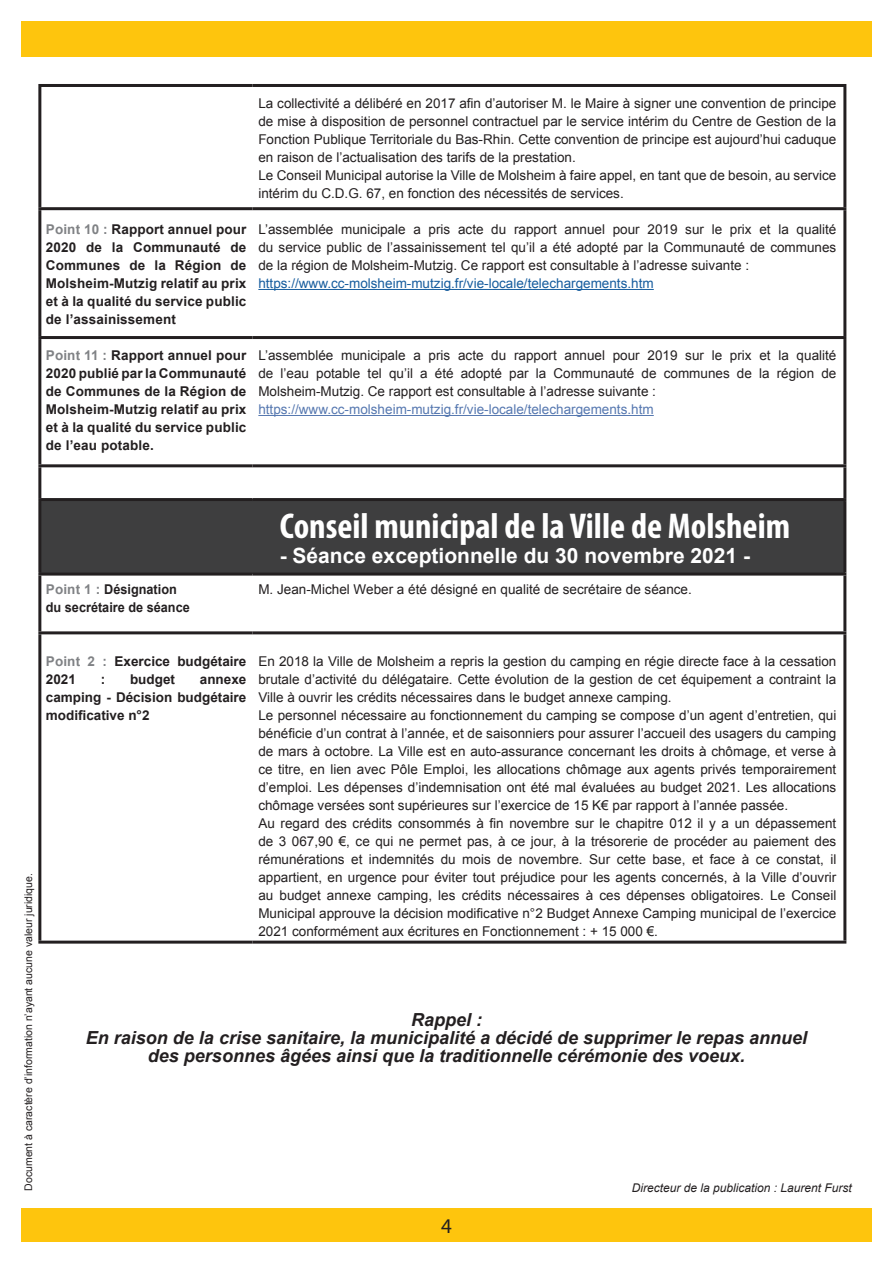
<style>
.page{position:relative;width:893px;height:1263px;background:#fff}
.page>*{position:absolute;margin:0;border:0;box-sizing:border-box;transform-origin:0 0}
.t1{font:700 condensed 36px "Myriad Pro";color:#fff}
.t2{font:700 21px "Arial";color:#fff}
.t3{font:21px "Myriad";color:#231f20}
.t4{font:italic 700 18px/18px "Arial";color:#231f20;text-align:center}
.t5{font:13.5px/18px "Arial";color:#231f20}
.t6{font:700 13.5px/18px "Arial";letter-spacing:.01em;color:#231f20;text-align:justify}
.t7{font:13.5px "Arial";color:#175d9e}
.t8{font:13.5px "Arial";color:#5678b0}
.t9{font:700 13.5px/18px "Arial";letter-spacing:.01em;color:#231f20;scale:.94 1}
.t10{font:italic 12px "Arial";color:#231f20}
.t11{font:10.5px "Arial";color:#231f20}
.s1{color:#808285}
</style>
<div class="page">
<div style="left:40px;top:500px;width:805px;height:74px;background:#3e3e3f"></div>
<hr style="left:38px;top:84px;width:214px;height:3px;background:#231f20">
<hr style="left:38px;top:87px;width:3px;height:120px;background:#231f20">
<hr style="left:38px;top:207px;width:214px;height:3px;background:#231f20">
<hr style="left:38px;top:210px;width:3px;height:126px;background:#231f20">
<hr style="left:38px;top:336px;width:214px;height:3px;background:#231f20">
<hr style="left:38px;top:339px;width:3px;height:125px;background:#231f20">
<hr style="left:38px;top:464px;width:214px;height:3px;background:#231f20">
<hr style="left:38px;top:467px;width:3px;height:31px;background:#231f20">
<hr style="left:38px;top:501px;width:3px;height:72px;background:#231f20">
<hr style="left:38px;top:573px;width:214px;height:3px;background:#231f20">
<hr style="left:38px;top:576px;width:3px;height:55px;background:#231f20">
<hr style="left:38px;top:634px;width:3px;height:307px;background:#231f20">
<hr style="left:38px;top:498px;width:214px;height:3px;background:#231f20">
<hr style="left:38px;top:631px;width:214px;height:3px;background:#231f20">
<hr style="left:38px;top:941px;width:214px;height:3px;background:#231f20">
<hr style="left:252px;top:84px;width:594px;height:3px;background:#231f20">
<hr style="left:843px;top:87px;width:3px;height:120px;background:#231f20">
<hr style="left:252px;top:207px;width:594px;height:3px;background:#231f20">
<hr style="left:843px;top:210px;width:3px;height:126px;background:#231f20">
<hr style="left:252px;top:336px;width:594px;height:3px;background:#231f20">
<hr style="left:843px;top:339px;width:3px;height:125px;background:#231f20">
<hr style="left:252px;top:464px;width:594px;height:3px;background:#231f20">
<hr style="left:843px;top:467px;width:3px;height:31px;background:#231f20">
<hr style="left:252px;top:498px;width:594px;height:3px;background:#231f20">
<hr style="left:843px;top:501px;width:3px;height:72px;background:#231f20">
<hr style="left:252px;top:573px;width:594px;height:3px;background:#231f20">
<hr style="left:843px;top:576px;width:3px;height:55px;background:#231f20">
<hr style="left:252px;top:631px;width:594px;height:3px;background:#231f20">
<hr style="left:843px;top:634px;width:3px;height:307px;background:#231f20">
<hr style="left:252px;top:941px;width:594px;height:3px;background:#231f20">
<hr style="left:258px;top:289px;width:396px;height:1px;background:#175d9e">
<hr style="left:258px;top:415px;width:396px;height:1px;background:#5678b0">
<div style="left:21px;top:21px;width:851px;height:36px;background:#fec50d"></div>
<div style="left:21px;top:1208px;width:851px;height:34px;background:#fec50d"></div>
<p class="t5" style="left:258px;top:94px;width:579px">La collectivité a délibéré en 2017 afin d’autoriser M. le Maire à signer une convention de principe de mise à disposition de personnel contractuel par le service intérim du Centre de Gestion de la Fonction Publique Territoriale du Bas-Rhin. Cette convention de principe est aujourd’hui caduque en raison de l’actualisation des tarifs de la prestation.<br>Le Conseil Municipal autorise la Ville de Molsheim à faire appel, en tant que de besoin, au service intérim du C.D.G. 67, en fonction des nécessités de services.</p>
<p class="t6" style="left:46px;top:220px;width:202px"><span class="s1">Point 10 :</span> Rapport annuel pour 2020 de la Communauté de Communes de la Région de Molsheim-Mutzig relatif au prix et à la qualité du service public de l’assainissement</p>
<p class="t5" style="left:258px;top:220px;width:579px;text-align:justify">L’assemblée municipale a pris acte du rapport annuel pour 2019 sur le prix et la qualité du service public de l’assainissement tel qu’il a été adopté par la Communauté de communes de la région de Molsheim-Mutzig. Ce rapport est consultable à l’adresse suivante :</p>
<p class="t7" style="left:258px;top:276px;width:397px">https://www.cc-molsheim-mutzig.fr/vie-locale/telechargements.htm</p>
<p class="t6" style="left:46px;top:346px;width:202px"><span class="s1">Point 11 :</span> Rapport annuel pour 2020 publié par la Communauté de Communes de la Région de Molsheim-Mutzig relatif au prix et à la qualité du service public de l’eau potable.</p>
<p class="t5" style="left:258px;top:346px;width:580px;text-align:justify">L’assemblée municipale a pris acte du rapport annuel pour 2019 sur le prix et la qualité de l’eau potable tel qu’il a été adopté par la Communauté de communes de la région de Molsheim-Mutzig. Ce rapport est consultable à l’adresse suivante :</p>
<p class="t8" style="left:258px;top:402px;width:397px">https://www.cc-molsheim-mutzig.fr/vie-locale/telechargements.htm</p>
<h1 class="t1" style="left:280px;top:503px;width:512px">Conseil municipal de la Ville de Molsheim</h1>
<h2 class="t2" style="left:280px;top:544px;width:472px">- Séance exceptionnelle du 30 novembre 2021 -</h2>
<p class="t9" style="left:46px;top:580px;width:155px"><span class="s1">Point 1 :</span> Désignation du secrétaire de séance</p>
<p class="t5" style="left:258px;top:580px;width:435px">M. Jean-Michel Weber a été désigné en qualité de secrétaire de séance.</p>
<p class="t11" style="left:22px;top:1191px;width:319px;rotate:-90deg">Document à caractère d’information n’ayant aucune valeur juridique.</p>
<p class="t6" style="left:46px;top:652px;width:202px"><span class="s1">Point 2 :</span> Exercice budgétaire<br>2021</p>
<p class="t6" style="left:101px;top:670px;width:6px">:</p>
<p class="t6" style="left:130px;top:670px;width:46px">budget</p>
<p class="t6" style="left:46px;top:670px;width:202px;text-indent:154px">annexe camping - Décision budgétaire modificative n°2</p>
<p class="t5" style="left:258px;top:652px;width:580px">En 2018 la Ville de Molsheim a repris la gestion du camping en régie directe face à la cessation brutale d’activité du délégataire. Cette évolution de la gestion de cet équipement a contraint la Ville à ouvrir les crédits nécessaires dans le budget annexe camping.<br>Le personnel nécessaire au fonctionnement du camping se compose d’un agent d’entretien, qui bénéficie d’un contrat à l’année, et de saisonniers pour assurer l’accueil des usagers du camping de mars à octobre. La Ville est en auto-assurance concernant les droits à chômage, et verse à ce titre, en lien avec Pôle Emploi, les allocations chômage aux agents privés temporairement d’emploi. Les dépenses d’indemnisation ont été mal évaluées au budget 2021. Les allocations chômage versées sont supérieures sur l’exercice de 15 K€ par rapport à l’année passée.<br>Au regard des crédits consommés à fin novembre sur le chapitre 012 il y a un dépassement de 3 067,90 €, ce qui ne permet pas, à ce jour, à la trésorerie de procéder au paiement des rémunérations et indemnités du mois de novembre. Sur cette base, et face à ce constat, il appartient, en urgence pour éviter tout préjudice pour les agents concernés, à la Ville d’ouvrir au budget annexe camping, les crédits nécessaires à ces dépenses obligatoires. Le Conseil Municipal approuve la décision modificative n°2 Budget Annexe Camping municipal de l’exercice 2021 conformément aux écritures en Fonctionnement : + 15 000 €.</p>
<h3 class="t4" style="left:86px;top:1011px;width:723px">Rappel :<br>En raison de la crise sanitaire, la municipalité a décidé de supprimer le repas annuel des personnes âgées ainsi que la traditionnelle cérémonie des voeux.</h3>
<h2 class="t3" style="left:441px;top:1215px;width:12px">4</h2>
<p class="t10" style="left:632px;top:1181px;width:222px">Directeur de la publication : Laurent Furst</p>
</div>
